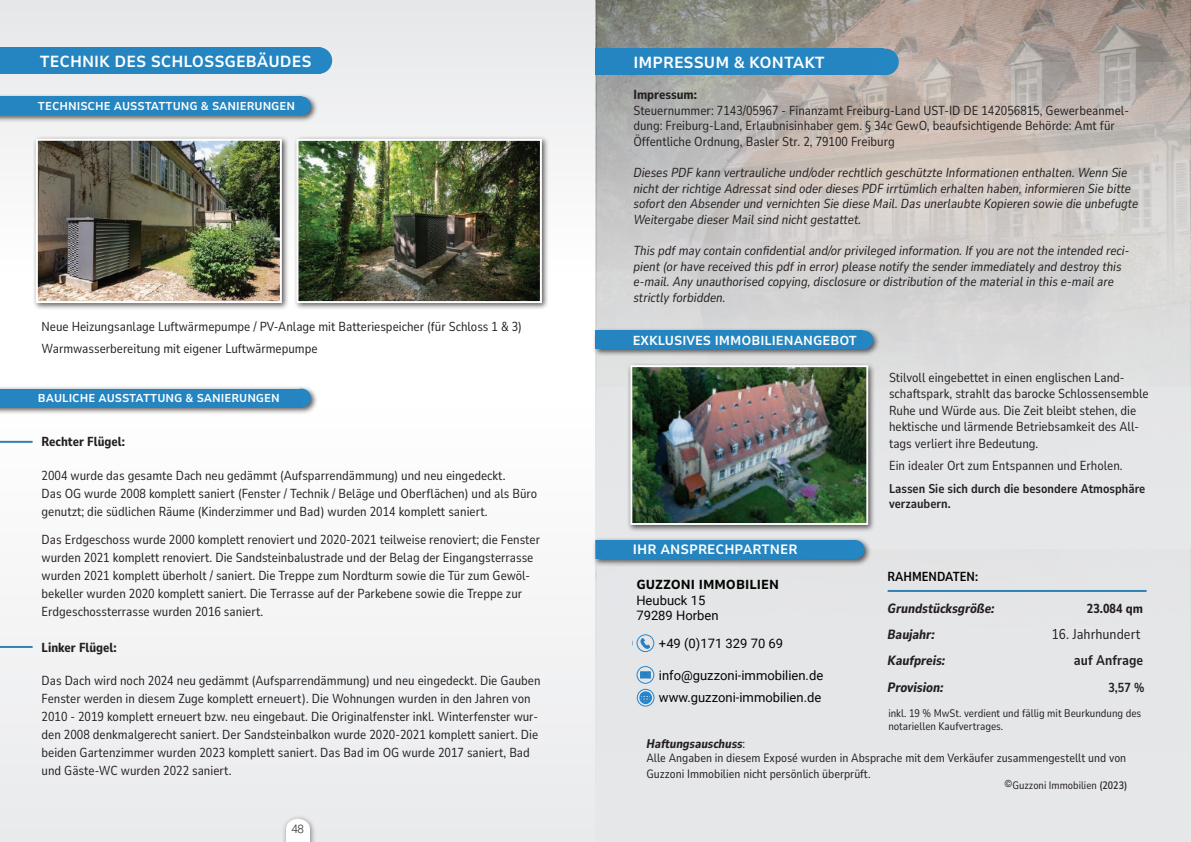
<style>
.page{position:relative;width:1191px;height:842px;background:#fff}
.page>*{position:absolute;margin:0;border:0;box-sizing:border-box;transform-origin:0 0}
.t1{font:700 semi-condensed 16px "Nunito Sans 7 pt";color:#fff}
.t2{font:14.2px "Nunito Sans 10 pt Condensed";color:#231f20}
.t3{font:700 14px "Nunito Sans 10 pt Condensed";color:#231f20}
.t4{font:700 semi-condensed 13.5px "Nunito Sans 7 pt";color:#fff}
.t5{font:italic 800 13.5px "Nunito Sans 10 pt Condensed";color:#231f20}
.t6{font:italic 800 13.3px "Nunito Sans 10 pt Condensed";color:#231f20}
.t7{font:13px/18px "Nunito Sans 10 pt Condensed";color:#231f20}
.t8{font:italic 13px/15.6px "Nunito Sans 10 pt Condensed";color:#231f20}
.t9{font:13px/15.6px "Roboto";color:#040503}
.t10{font:800 13px "Nunito Sans 10 pt Condensed";color:#231f20}
.t11{font:700 semi-condensed 13px "Nunito Sans 7 pt";color:#fff}
.t12{font:800 semi-condensed 13px "Nunito Sans 7 pt";color:#040503}
.t13{font:700 13px "Nunito Sans 10 pt Condensed";letter-spacing:-.005em;color:#040503}
.t14{font:700 13px "Nunito Sans 10 pt Condensed";color:#231f20}
.t15{font:700 12.7px/15.2px "Nunito Sans 10 pt Condensed";color:#231f20}
.t16{font:italic 800 12.5px "Nunito Sans 10 pt Condensed";color:#231f20}
.t17{font:12px/15.6px "Nunito Sans 10 pt Condensed";color:#231f20}
.t18{font:300 11.7px "Roboto";color:#231f20}
.t19{font:700 semi-condensed 11.4px "Nunito Sans 7 pt";color:#fff}
.t20{font:11px/13.2px "Nunito Sans 10 pt Condensed";color:#231f20}
.t21{font:10.8px "Nunito Sans 10 pt Condensed";color:#231f20}
.s1{font-size:13.3px}
.s2{font-weight:400;font-style:normal}
.s3{font-weight:600}
</style>
<div class="page">
<div style="left:0;top:0;width:595px;height:269px;background:#e6e7e9"></div>
<svg style="left:597px;top:0;width:592px;height:842px;background:#d5d3d3"></svg>
<div style="left:0;top:47px;width:320px;height:27px;background:#2485c1"></div>
<div style="left:305px;top:47px;width:27px;height:27px;background:#2586c4;border-radius:50%"></div>
<div style="left:32px;top:135px;width:257px;height:176px;background:#231f20;opacity:.75"></div>
<img style="left:39px;top:142px;width:240px;height:158px">
<div style="left:36px;top:139px;width:246px;height:164px;border:2px solid #fff"></div>
<div style="left:293px;top:135px;width:256px;height:175px;background:#231f20;opacity:.75"></div>
<img style="left:299px;top:142px;width:240px;height:158px">
<div style="left:296px;top:139px;width:246px;height:164px;border:2px solid #fff"></div>
<div style="left:592px;top:537px;width:280px;height:29px;background:#231f20;opacity:.75"></div>
<div style="left:595px;top:540px;width:261px;height:19px;background:#2485c1"></div>
<div style="left:845px;top:540px;width:19px;height:19px;background:#2586c4;border-radius:50%"></div>
<div style="left:0;top:93px;width:318px;height:30px;background:#231f20;opacity:.75"></div>
<div style="left:292px;top:96px;width:19px;height:19px;background:#2586c4;border-radius:50%"></div>
<div style="left:0;top:96px;width:301px;height:19px;background:#2485c1"></div>
<div style="left:595px;top:49px;width:289px;height:26px;background:#2485c1"></div>
<div style="left:872px;top:49px;width:26px;height:26px;background:#2586c4;border-radius:50%"></div>
<div style="left:592px;top:327px;width:288px;height:30px;background:#231f20;opacity:.75"></div>
<div style="left:853px;top:330px;width:20px;height:19px;background:#2586c4;border-radius:50%"></div>
<div style="left:595px;top:330px;width:268px;height:19px;background:#2485c1"></div>
<div style="left:0;top:385px;width:318px;height:30px;background:#231f20;opacity:.75"></div>
<div style="left:292px;top:389px;width:19px;height:18px;background:#2586c4;border-radius:50%"></div>
<div style="left:0;top:389px;width:301px;height:18px;background:#2485c1"></div>
<hr style="left:887px;top:590px;width:259px;height:2px;background:#3182b3">
<div style="left:626px;top:362px;width:249px;height:171px;background:#231f20;opacity:.75"></div>
<img style="left:633px;top:368px;width:232px;height:154px">
<div style="left:630px;top:365px;width:238px;height:160px;border:2px solid #fff"></div>
<div style="left:0;top:410px;width:595px;height:432px;background:#f4f4f5"></div>
<div style="left:636px;top:634px;width:18px;height:18px;border:1px solid #fff;border-radius:50%"></div>
<svg style="left:640px;top:638px;width:10px;height:11px"></svg>
<div style="left:636px;top:666px;width:18px;height:18px;border:1px solid #fff;border-radius:50%"></div>
<svg style="left:640px;top:672px;width:10px;height:6px"></svg>
<svg style="left:640px;top:692px;width:11px;height:11px"></svg>
<div style="left:637px;top:689px;width:17px;height:17px;border:1px solid #fff;border-radius:50%"></div>
<hr style="left:0;top:646px;width:33px;height:2px;background:#3182b3">
<hr style="left:0;top:441px;width:33px;height:2px;background:#3182b3">
<div style="left:281px;top:815px;width:35px;height:27px;background:#231f20;opacity:.5"></div>
<div style="left:286px;top:828px;width:24px;height:14px;background:#fff"></div>
<div style="left:286px;top:819px;width:24px;height:19px;background:#fff;border-radius:50%"></div>
<p class="t1" style="left:40px;top:50px;width:53px">TECHNIK</p>
<p class="t1" style="left:114px;top:50px;width:11px">DES</p>
<p class="t1" style="left:151px;top:50px;width:44px">SCHLOSSGEB</p>
<p class="t1" style="left:257px;top:50px;width:56px">ÄUDES</p>
<p class="t19" style="left:38px;top:98px;width:93px">TECH NISCH E AUSSTA</p>
<p class="t19" style="left:158px;top:98px;width:69px">TTU NG &amp; SANIE</p>
<p class="t19" style="left:247px;top:98px;width:17px">RUNGEN</p>
<p class="t7" style="left:42px;top:315px;width:482px;line-height:22px">Neue Heizungsanlage Luftwärmepumpe / PV-Anlage mit Batteriespeicher (für Schloss 1 &amp; 3)<br>Warmwasserbereitung mit eigener Luftwärmepumpe</p>
<p class="t19" style="left:38px;top:390px;width:78px">BAULICH E AUSSTA</p>
<p class="t19" style="left:143px;top:390px;width:69px">TTU NG &amp; SANIE</p>
<p class="t19" style="left:231px;top:390px;width:17px">RUNGEN</p>
<p class="t10" style="left:42px;top:432px;width:85px">Rechter Flügel:</p>
<p class="t7" style="left:42px;top:466px;width:497px">2004 wurde das gesamte Dach neu gedämmt (Aufsparrendämmung) und neu eingedeckt.<br>Das OG wurde 2008 komplett saniert (Fenster / Technik / Beläge und Oberflächen) und als Büro genutzt; die südlichen Räume (Kinderzimmer und Bad) wurden 2014 komplett saniert.</p>
<p class="t7" style="left:42px;top:530px;width:500px">Das Erdgeschoss wurde 2000 komplett renoviert und 2020-2021 teilweise renoviert; die Fenster wurden 2021 komplett renoviert. Die Sandsteinbalustrade und der Belag der Eingangsterrasse wurden 2021 komplett überholt / saniert. Die Treppe zum Nordturm sowie die Tür zum Gewöl&shy;bekeller wurden 2020 komplett saniert. Die Terrasse auf der Parkebene sowie die Treppe zur Erdgeschossterrasse wurden 2016 saniert.</p>
<p class="t10" style="left:42px;top:638px;width:77px">Linker Flügel:</p>
<p class="t7" style="left:42px;top:671px;width:500px">Das Dach wird noch 2024 neu gedämmt (Aufsparrendämmung) und neu eingedeckt. Die Gauben Fenster werden in diesem Zuge komplett erneuert). Die Wohnungen wurden in den Jahren von 2010 - 2019 komplett erneuert bzw. neu eingebaut. Die Originalfenster inkl. Winterfenster wur&shy;den 2008 denkmalgerecht saniert. Der Sandsteinbalkon wurde 2020-2021 komplett saniert. Die beiden Gartenzimmer wurden 2023 komplett saniert. Das Bad im OG wurde 2017 saniert, Bad und Gäste-WC wurden 2022 saniert.</p>
<p class="t18" style="left:291px;top:821px;width:14px">48</p>
<p class="t1" style="left:633px;top:51px;width:193px">IMPRESSUM &amp; KONTAKT</p>
<p class="t10" style="left:633px;top:85px;width:65px">Impressum:</p>
<p class="t7" style="left:633px;top:102px;width:497px;line-height:15.6px">Steuernummer: 7143/05967 - Finanzamt Freiburg-Land UST-ID DE 142056815, Gewerbeanmel&shy;dung: Freiburg-Land, Erlaubnisinhaber gem. § 34c GewO, beaufsichtigende Behörde: Amt für<br>Öffentliche Ordnung, Basler Str. 2, 79100 Freiburg</p>
<p class="t8" style="left:633px;top:164px;width:506px">Dieses PDF kann vertrauliche und/oder rechtlich geschützte Informationen enthalten. Wenn Sie nicht der richtige Adressat sind oder dieses PDF irrtümlich erhalten haben, informieren Sie bitte sofort den Absender und vernichten Sie diese Mail. Das unerlaubte Kopieren sowie die unbefugte Weitergabe dieser Mail sind nicht gestattet.</p>
<p class="t8" style="left:633px;top:242px;width:497px">This pdf may contain confidential and/or privileged information. If you are not the intended reci&shy;pient (or have received this pdf in error) please notify the sender immediately and destroy this e-mail. Any unauthorised copying, disclosure or distribution of the material in this e-mail are strictly forbidden.</p>
<p class="t11" style="left:632px;top:331px;width:226px">EXKLUSIVES IMMOBILIENANGEBOT</p>
<p class="t4" style="left:633px;top:540px;width:164px">IHR ANSPRECH PARTNER</p>
<p class="t12" style="left:636px;top:575px;width:144px">GUZZONI IMMOBILIEN</p>
<p class="t9" style="left:636px;top:592px;width:84px">Heubuck 15<br>79289 Horben</p>
<p class="t9" style="left:659px;top:635px;width:126px">+49 (0)171 329 70 69</p>
<p class="t9" style="left:659px;top:664px;width:166px;line-height:22px">info@guzzoni-immobilien.de www.guzzoni-immobilien.de</p>
<p class="t7" style="left:889px;top:368px;width:261px;line-height:16.5px">Stilvoll eingebettet in einen englischen Land&shy;schaftspark, strahlt das barocke Schlossensemble Ruhe und Würde aus. Die Zeit bleibt stehen, die hektische und lärmende Betriebsamkeit des All&shy;tags verliert ihre Bedeutung.</p>
<p class="t7" style="left:889px;top:456px;width:235px">Ein idealer Ort zum Entspannen und Erholen.</p>
<p class="t15" style="left:889px;top:480px;width:258px">Lassen Sie sich durch die besondere Atmosphäre verzaubern.</p>
<p class="t13" style="left:887px;top:567px;width:92px">RAHM ENDATEN:</p>
<p class="t6" style="left:887px;top:599px;width:108px">Grundstücksgröße:</p>
<p class="t10" style="left:1087px;top:599px;width:58px">23.084 qm</p>
<p class="t6" style="left:887px;top:625px;width:49px">Baujahr:</p>
<p class="t2" style="left:1052px;top:624px;width:90px">16. Jahrhundert</p>
<p class="t6" style="left:887px;top:651px;width:59px">Kaufpreis:</p>
<p class="t3" style="left:1074px;top:650px;width:71px">auf Anfrage</p>
<p class="t5" style="left:887px;top:677px;width:57px">Provision<span class="s1">:</span></p>
<p class="t14" style="left:1108px;top:678px;width:37px">3,57 %</p>
<p class="t20" style="left:888px;top:706px;width:254px">inkl. 19 % MwSt. verdient und fällig mit Beurkundung des notariellen Kaufvertrages.</p>
<p class="t16" style="left:646px;top:735px;width:100px">Haftungsauschuss<span class="s2">:</span></p>
<p class="t17" style="left:646px;top:750px;width:481px">Alle Angaben in diesem Exposé wurden in Absprache mit dem Verkäufer zusammengestellt und von<br>Guzzoni Immobilien nicht persönlich überprüft.</p>
<p class="t21" style="left:1004px;top:777px;width:124px"><sup>©</sup>Guzzoni Immobilien <span class="s3">(2023)</span></p>
</div>
